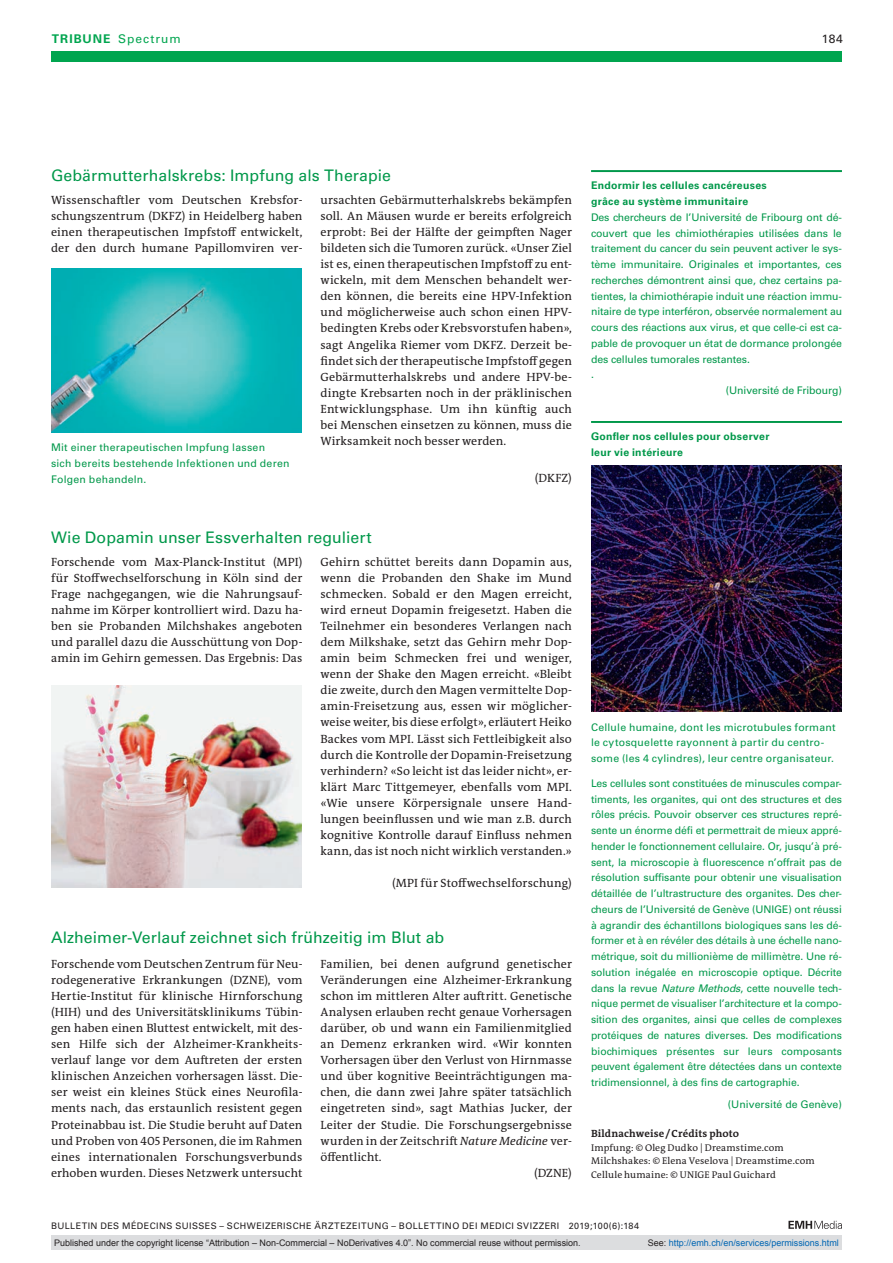
<style>
.page{position:relative;width:893px;height:1263px;background:#fff}
.page>*{position:absolute;margin:0;border:0;box-sizing:border-box;transform-origin:0 0}
.t1{font:15.9px "Univers LT Std";letter-spacing:.005em;color:#00984a}
.t2{font:12px/16px "The Antiqua B W5 Plain";letter-spacing:.01em;color:#231f20;text-align:justify}
.t3{font:12px "Univers LT Std";letter-spacing:.09em;color:#00a54f}
.t4{font:12px "Univers LT Std";color:#231f20}
.t5{font:10.5px/15.8px "Univers LT Std";letter-spacing:-.01em;color:#00984a;text-align:justify}
.t6{font:10.5px/15.8px "Univers LT Std";letter-spacing:.02em;color:#00984a}
.t7{font:700 10.5px/16px "Univers LT Std";letter-spacing:.025em;color:#00984a}
.t8{font:10.5px/15.8px "Univers LT Std";letter-spacing:.025em;color:#00984a}
.t9{font:700 10.5px "The Antiqua B W7";letter-spacing:.01em;color:#231f20}
.t10{font:9.75px/13.5px "The Antiqua B W5 Plain";letter-spacing:.015em;color:#231f20}
.t11{font:9px "Arial";color:#231f20}
.t12{font:9px "Univers LT Std";letter-spacing:.05em;color:#231f20}
.t13{font:9px "Arial";color:#0166b3}
.s1{font-weight:700}
.s2{font-style:italic}
.s3{color:#231f20}
</style>
<div class="page">
<svg style="left:788px;top:1221px;width:54px;height:8px"></svg>
<img style="left:51px;top:685px;width:251px;height:202px">
<hr style="left:591px;top:421px;width:251px;height:2px;background:#00984a">
<hr style="left:591px;top:170px;width:251px;height:2px;background:#00984a">
<img style="left:51px;top:269px;width:251px;height:164px">
<img style="left:591px;top:466px;width:251px;height:245px">
<div style="left:51px;top:51px;width:791px;height:11px;background:#00a54f"></div>
<div style="left:51px;top:1235px;width:791px;height:15px;background:#dcdddf"></div>
<p class="t3" style="left:52px;top:31px;width:130px"><span class="s1">TRIBUNE</span> Spectrum</p>
<p class="t4" style="left:822px;top:31px;width:22px">184</p>
<h1 class="t1" style="left:51px;top:166px;width:342px">Gebärmutterhalskrebs: Impfung als Therapie</h1>
<p class="t2" style="left:51px;top:192px;width:253px">Wissenschaftler vom Deutschen Krebsfor&shy;schungszentrum (DKFZ) in Heidelberg haben einen therapeutischen Impfstoff entwickelt, der den durch humane Papillomviren ver-</p>
<p class="t2" style="left:320px;top:192px;width:253px">ursachten Gebärmutterhalskrebs bekämpfen soll. An Mäusen wurde er bereits erfolgreich erprobt: Bei der Hälfte der geimpften Nager bildeten sich die Tumoren zurück. «Unser Ziel ist es, einen therapeutischen Impfstoff zu ent&shy;wickeln, mit dem Menschen behandelt wer&shy;den können, die bereits eine HPV-Infektion und möglicherweise auch schon einen HPV&shy;bedingten Krebs oder Krebsvorstufen haben», sagt Angelika Riemer vom DKFZ. Derzeit be&shy;findet sich der therapeutische Impfstoff gegen Gebärmutterhalskrebs und andere HPV-be&shy;dingte Krebsarten noch in der präklinischen Entwicklungsphase. Um ihn künftig auch bei Menschen einsetzen zu können, muss die Wirksamkeit noch besser werden.</p>
<p class="t2" style="left:535px;top:470px;width:39px">(DKFZ)</p>
<p class="t8" style="left:51px;top:440px;width:240px">Mit einer therapeutischen Impfung lassen<br>sich bereits bestehende Infektionen und deren<br>Folgen behandeln.</p>
<h1 class="t1" style="left:51px;top:528px;width:322px">Wie Dopamin unser Essverhalten reguliert</h1>
<p class="t2" style="left:51px;top:554px;width:253px">Forschende vom Max-Planck-Institut (MPI) für Stoffwechselforschung in Köln sind der Frage nachgegangen, wie die Nahrungsauf&shy;nahme im Körper kontrolliert wird. Dazu ha&shy;ben sie Probanden Milchshakes angeboten und parallel dazu die Ausschüttung von Dop&shy;amin im Gehirn gemessen. Das Ergebnis: Das</p>
<p class="t2" style="left:320px;top:554px;width:253px">Gehirn schüttet bereits dann Dopamin aus, wenn die Probanden den Shake im Mund schmecken. Sobald er den Magen erreicht, wird erneut Dopamin freigesetzt. Haben die Teilnehmer ein besonderes Verlangen nach dem Milkshake, setzt das Gehirn mehr Dop&shy;amin beim Schmecken frei und weniger, wenn der Shake den Magen erreicht. «Bleibt die zweite, durch den Magen vermittelte Dop&shy;amin-Freisetzung aus, essen wir möglicher&shy;weise weiter, bis diese erfolgt», erläutert Heiko Backes vom MPI. Lässt sich Fettleibigkeit also durch die Kontrolle der Dopamin-Freisetzung verhindern? «So leicht ist das leider nicht», er&shy;klärt Marc Tittgemeyer, ebenfalls vom MPI. «Wie unsere Körpersignale unsere Hand&shy;lungen beeinflussen und wie man z.B. durch kognitive Kontrolle darauf Einfluss nehmen kann, das ist noch nicht wirklich verstanden.»</p>
<p class="t2" style="left:392px;top:875px;width:181px">(MPI für Stoffwechselforschung)</p>
<h1 class="t1" style="left:51px;top:928px;width:395px">Alzheimer-Verlauf zeichnet sich frühzeitig im Blut ab</h1>
<p class="t2" style="left:51px;top:956px;width:253px">Forschende vom Deutschen Zentrum für Neu&shy;rodegenerative Erkrankungen (DZNE), vom Hertie-Institut für klinische Hirnforschung (HIH) und des Universitätsklinikums Tübin&shy;gen haben einen Bluttest entwickelt, mit des&shy;sen Hilfe sich der Alzheimer-Krankheits&shy;verlauf lange vor dem Auftreten der ersten klinischen Anzeichen vorhersagen lässt. Die&shy;ser weist ein kleines Stück eines Neurofila&shy;ments nach, das erstaunlich resistent gegen Proteinabbau ist. Die Studie beruht auf Daten und Proben von 405 Personen, die im Rahmen eines internationalen Forschungsverbunds erhoben wurden. Dieses Netzwerk untersucht</p>
<p class="t2" style="left:320px;top:956px;width:253px">Familien, bei denen aufgrund genetischer</p>
<p class="t2" style="left:320px;top:972px;width:253px">Veränderungen eine Alzheimer-Erkrankung</p>
<p class="t2" style="left:320px;top:988px;width:253px">schon im mittleren Alter auftritt. Genetische</p>
<p class="t2" style="left:320px;top:1004px;width:253px">Analysen erlauben recht genaue Vorhersagen</p>
<p class="t2" style="left:320px;top:1020px;width:253px">darüber, ob und wann ein Familienmitglied</p>
<p class="t2" style="left:320px;top:1036px;width:253px">an Demenz erkranken wird. «Wir konnten</p>
<p class="t2" style="left:320px;top:1052px;width:253px">Vorhersagen über den Verlust von Hirnmasse</p>
<p class="t2" style="left:320px;top:1068px;width:253px">und über kognitive Beeinträchtigungen ma-</p>
<p class="t2" style="left:320px;top:1084px;width:253px">chen, die dann zwei Jahre später tatsächlich</p>
<p class="t2" style="left:320px;top:1100px;width:253px">eingetreten sind», sagt Mathias Jucker, der</p>
<p class="t2" style="left:320px;top:1116px;width:253px">Leiter der Studie. Die Forschungsergebnisse</p>
<p class="t2" style="left:320px;top:1132px;width:253px">wurden in der Zeitschrift <span class="s2">Nature Medicine</span> ver-</p>
<p class="t2" style="left:320px;top:1149px;width:63px">öffentlicht.</p>
<p class="t2" style="left:534px;top:1165px;width:39px">(DZNE)</p>
<p class="t7" style="left:591px;top:177px;width:177px">Endormir les cellules cancéreuses grâce au système immunitaire</p>
<p class="t5" style="left:591px;top:209px;width:252px">Des chercheurs de l’Université de Fribourg ont dé-</p>
<p class="t5" style="left:591px;top:225px;width:252px">couvert que les chimiothérapies utilisées dans le</p>
<p class="t5" style="left:591px;top:241px;width:252px">traitement du cancer du sein peuvent activer le sys-</p>
<p class="t5" style="left:591px;top:257px;width:252px">tème immunitaire. Originales et importantes, ces</p>
<p class="t5" style="left:591px;top:272px;width:252px">recherches démontrent ainsi que, chez certains pa-</p>
<p class="t5" style="left:591px;top:288px;width:252px">tientes, la chimiothérapie induit une réaction immu-</p>
<p class="t5" style="left:591px;top:304px;width:253px">nitaire de type interféron, observée normalement au</p>
<p class="t5" style="left:591px;top:320px;width:252px">cours des réactions aux virus, et que celle-ci est ca-</p>
<p class="t5" style="left:591px;top:335px;width:252px">pable de provoquer un état de dormance prolongée</p>
<p class="t5" style="left:591px;top:351px;width:160px">des cellules tumorales restantes.</p>
<p class="t5" style="left:591px;top:367px;width:4px">.</p>
<p class="t5" style="left:726px;top:383px;width:118px">(Université de Fribourg)</p>
<p class="t7" style="left:591px;top:428px;width:180px">Gonfler nos cellules pour observer leur vie intérieure</p>
<p class="t6" style="left:591px;top:719px;width:246px">Cellule humaine, dont les microtubules formant le cytosquelette rayonnent à partir du centro&shy;some (les 4 cylindres), leur centre organisateur.</p>
<p class="t5" style="left:591px;top:775px;width:253px">Les cellules sont constituées de minuscules compar&shy;timents, les organites, qui ont des structures et des rôles précis. Pouvoir observer ces structures repré&shy;sente un énorme défi et permettrait de mieux appré&shy;hender le fonctionnement cellulaire. Or, jusqu’à pré&shy;sent, la microscopie à fluorescence n’offrait pas de résolution suffisante pour obtenir une visualisation détaillée de l’ultrastructure des organites. Des cher&shy;cheurs de l’Université de Genève (UNIGE) ont réussi à agrandir des échantillons biologiques sans les dé&shy;former et à en révéler des détails à une échelle nano&shy;métrique, soit du millionième de millimètre. Une ré&shy;solution inégalée en microscopie optique. Décrite dans la revue <span class="s2">Nature Methods</span>, cette nouvelle tech&shy;nique permet de visualiser l’architecture et la compo&shy;sition des organites, ainsi que celles de complexes protéiques de natures diverses. Des modifications biochimiques présentes sur leurs composants peuvent également être détectées dans un contexte tridimensionnel, à des fins de cartographie.</p>
<p class="t5" style="left:728px;top:1096px;width:116px">(Université de Genève)</p>
<p class="t9" style="left:591px;top:1127px;width:150px">Bildnachweise/Crédits photo</p>
<p class="t10" style="left:591px;top:1141px;width:225px">Impfung: © Oleg Dudko | Dreamstime.com<br>Milchshakes: © Elena Veselova | Dreamstime.com<br>Cellule humaine: © UNIGE Paul Guichard</p>
<p class="t12" style="left:51px;top:1220px;width:590px">BULLETIN DES MÉDECINS SUISSES – SCHWEIZERISCHE ÄRZTEZEITUNG – BOLLETTINO DEI MEDICI SVIZZERI 2019;100(6):184</p>
<p class="t11" style="left:54px;top:1237px;width:528px">Published under the copyright license “Attribution – Non-Commercial – NoDerivatives 4.0”. No commercial reuse without permission.</p>
<p class="t13" style="left:648px;top:1237px;width:193px"><span class="s3">See:</span> http://emh.ch/en/services/permissions.html</p>
</div>
